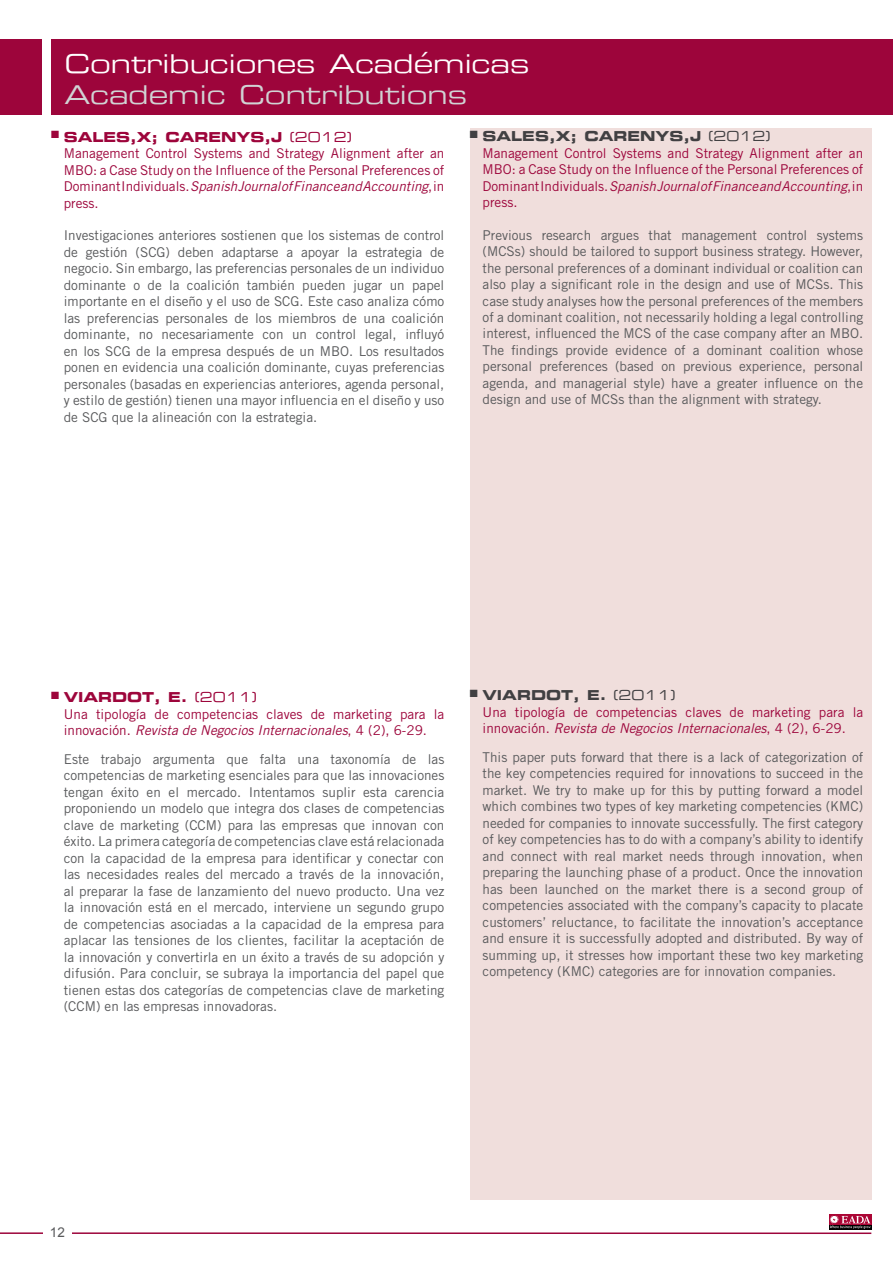
<style>
.page{position:relative;width:893px;height:1263px;background:#fff}
.page>*{position:absolute;margin:0;border:0;box-sizing:border-box;transform-origin:0 0}
.t1{font:25.5px "Eurostile Extended Two";color:#fff}
.t2{font:25.5px "Eurostile Extended Two";color:#d1d3d4}
.t3{font:13.5px/16.5px "Trade Gothic LT Std";color:#58595b;text-align:justify}
.t4{font:13.5px/16.5px "Trade Gothic LT Std";color:#9d053b;text-align:justify}
.t5{font:13.5px "Eurostile Bold Extended Two";color:#9d053b}
.t6{font:13.5px "Eurostile Bold Extended Two";color:#414042}
.t7{font:13.5px "Arial";color:#58595b}
.s1{font-family:"Eurostile Extended Two"}
.s2{font-style:italic}
</style>
<div class="page">
<hr style="left:0;top:1232px;width:871px;height:2px;background:#9d053b">
<div style="left:43px;top:1227px;width:29px;height:14px;background:#fff"></div>
<div style="left:0;top:39px;width:42px;height:76px;background:#9d053b"></div>
<div style="left:51px;top:39px;width:842px;height:75px;background:#9d053b"></div>
<div style="left:829px;top:1215px;width:43px;height:17px;background:linear-gradient(to right,#000,#000)"></div>
<div style="left:829px;top:1215px;width:43px;height:10px;background:#ab0635"></div>
<svg style="left:829px;top:1225px;width:43px;height:4px"></svg>
<svg style="left:830px;top:1216px;width:40px;height:13px"></svg>
<div style="left:470px;top:128px;width:402px;height:1071px;background:#f0dedc"></div>
<h1 class="t1" style="left:64px;top:47px;width:467px">Contribuciones Académicas</h1>
<h1 class="t2" style="left:64px;top:77px;width:404px">Academic Contributions</h1>
<p class="t5" style="left:51px;top:127px;width:302px">■ SALES,X; CARENYS,J <span class="s1">(2012)</span></p>
<p class="t4" style="left:64px;top:145px;width:382px">Management Control Systems and Strategy Alignment after an MBO: a Case Study on the Influence of the Personal Preferences of Dominant Individuals. <span class="s2">Spanish Journal of Finance and Accounting</span>, in press.</p>
<p class="t3" style="left:64px;top:227px;width:382px">Investigaciones anteriores sostienen que los sistemas de control de gestión (SCG) deben adaptarse a apoyar la estrategia de negocio. Sin embargo, las preferencias personales de un individuo dominante o de la coalición también pueden jugar un papel importante en el diseño y el uso de SCG. Este caso analiza cómo las preferencias personales de los miembros de una coalición dominante, no necesariamente con un control legal, influyó en los SCG de la empresa después de un MBO. Los resultados ponen en evidencia una coalición dominante, cuyas preferencias personales (basadas en experiencias anteriores, agenda personal, y estilo de gestión) tienen una mayor influencia en el diseño y uso de SCG que la alineación con la estrategia.</p>
<p class="t6" style="left:470px;top:127px;width:302px">■ SALES,X; CARENYS,J <span class="s1">(2012)</span></p>
<p class="t4" style="left:483px;top:145px;width:382px">Management Control Systems and Strategy Alignment after an MBO: a Case Study on the Influence of the Personal Preferences of Dominant Individuals. <span class="s2">Spanish Journal of Finance and Accounting</span>, in press.</p>
<p class="t3" style="left:483px;top:226px;width:382px">Previous research argues that management control systems (MCSs) should be tailored to support business strategy. However, the personal preferences of a dominant individual or coalition can also play a significant role in the design and use of MCSs. This case study analyses how the personal preferences of the members of a dominant coalition, not necessarily holding a legal controlling interest, influenced the MCS of the case company after an MBO.<br>The findings provide evidence of a dominant coalition whose personal preferences (based on previous experience, personal agenda, and managerial style) have a greater influence on the design and use of MCSs than the alignment with strategy.</p>
<p class="t5" style="left:51px;top:688px;width:207px">■ VIARDOT, E. <span class="s1">(2011)</span></p>
<p class="t4" style="left:64px;top:705px;width:382px">Una tipología de competencias claves de marketing para la innovación. <span class="s2">Revista de Negocios Internacionales</span>, 4 (2), 6-29.</p>
<p class="t3" style="left:64px;top:751px;width:382px">Este trabajo argumenta que falta una taxonomía de las competencias de marketing esenciales para que las innovaciones tengan éxito en el mercado. Intentamos suplir esta carencia proponiendo un modelo que integra dos clases de competencias clave de marketing (CCM) para las empresas que innovan con éxito. La primera categoría de competencias clave está relacionada con la capacidad de la empresa para identificar y conectar con las necesidades reales del mercado a través de la innovación, al preparar la fase de lanzamiento del nuevo producto. Una vez la innovación está en el mercado, interviene un segundo grupo de competencias asociadas a la capacidad de la empresa para aplacar las tensiones de los clientes, facilitar la aceptación de la innovación y convertirla en un éxito a través de su adopción y difusión. Para concluir, se subraya la importancia del papel que tienen estas dos categorías de competencias clave de marketing (CCM) en las empresas innovadoras.</p>
<p class="t6" style="left:470px;top:686px;width:207px">■ VIARDOT, E. <span class="s1">(2011)</span></p>
<p class="t4" style="left:483px;top:704px;width:382px">Una tipología de competencias claves de marketing para la innovación. <span class="s2">Revista de Negocios Internacionales</span>, 4 (2), 6-29.</p>
<p class="t3" style="left:483px;top:749px;width:382px">This paper puts forward that there is a lack of categorization of the key competencies required for innovations to succeed in the market. We try to make up for this by putting forward a model which combines two types of key marketing competencies (KMC) needed for companies to innovate successfully. The first category of key competencies has to do with a company’s ability to identify and connect with real market needs through innovation, when preparing the launching phase of a product. Once the innovation has been launched on the market there is a second group of competencies associated with the company’s capacity to placate customers’ reluctance, to facilitate the innovation’s acceptance and ensure it is successfully adopted and distributed. By way of summing up, it stresses how important these two key marketing competency (KMC) categories are for innovation companies.</p>
<p class="t7" style="left:50px;top:1224px;width:17px">12</p>
</div>
